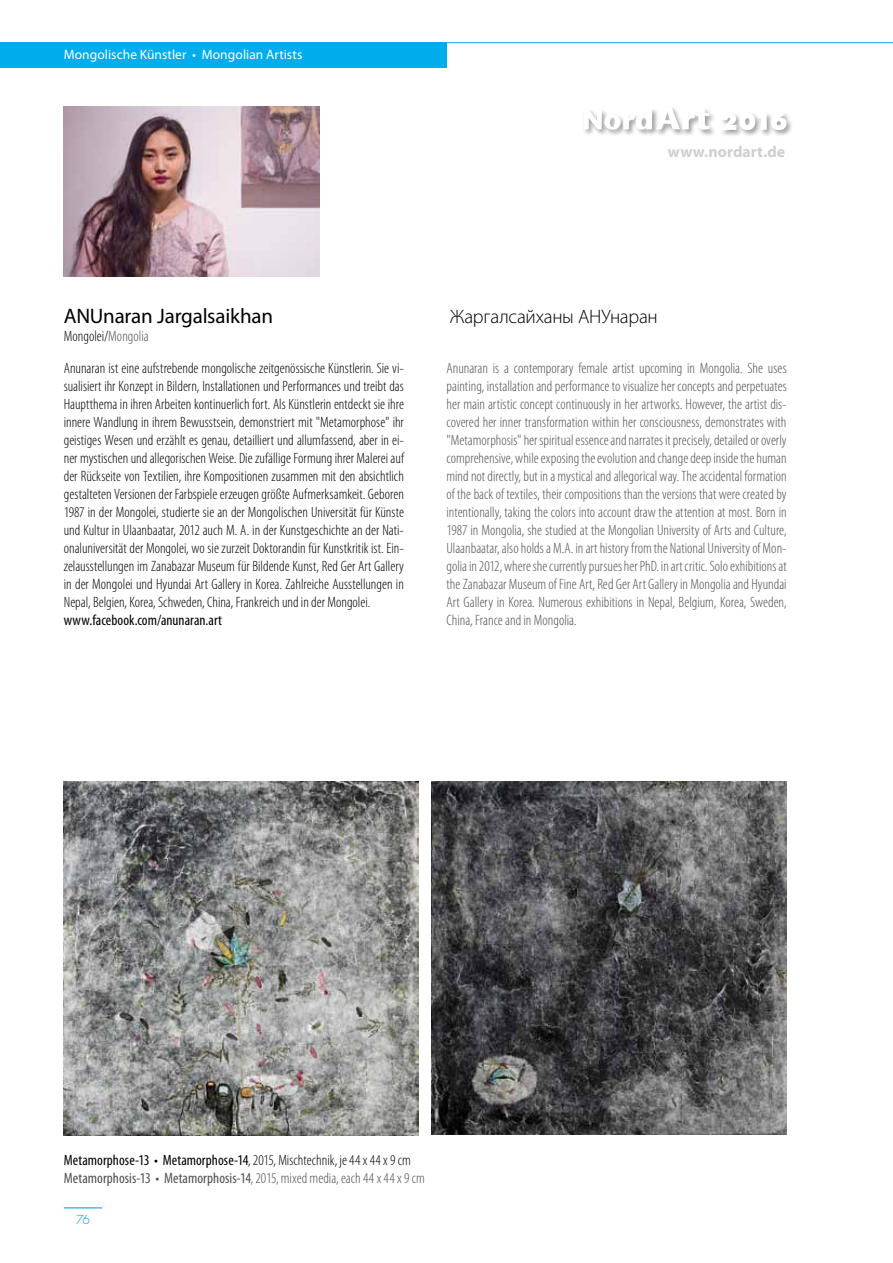
<style>
.page{position:relative;width:893px;height:1263px;background:#fff}
.page>*{position:absolute;margin:0;border:0;box-sizing:border-box;transform-origin:0 0}
.t1{font:21px "Myriad Pro";letter-spacing:-.01em;color:#000}
.t2{font:300 19.5px "Myriad Pro";letter-spacing:-.015em;color:#000}
.t3{font:700 15.9px "Myriad Pro";letter-spacing:.005em;color:#d0cfcf}
.t4{font:300 condensed 15px/18px "Myriad Pro";color:#504f53;text-align:justify}
.t5{font:300 condensed 15px/18px "Myriad Pro";color:#000;text-align:justify}
.t6{font:condensed 15px/18px "Myriad Pro";letter-spacing:.005em;color:#504f53}
.t7{font:condensed 15px "Myriad Pro";letter-spacing:.005em;color:#000}
.t8{font:13.5px "Myriad Pro";letter-spacing:.005em;color:#fff}
.t9{font:300 12px "Futura Std";color:#0093d3}
.s1{color:#504f53}
.s2{color:#000}
.s3{font-weight:300;color:#000}
.s4{font-weight:300}
</style>
<div class="page">
<div style="left:0;top:43px;width:446px;height:25px;background:#00aceb"></div>
<hr style="left:446px;top:42px;width:447px;height:1px;background:#00aceb">
<hr style="left:64px;top:1207px;width:38px;height:1px;background:#0093d3">
<div style="left:582px;top:107px;width:77px;height:30px;background:#000;opacity:.75"></div>
<div style="left:655px;top:105px;width:62px;height:32px;background:#000;opacity:.75"></div>
<svg style="left:584px;top:106px;width:126px;height:24px"></svg>
<div style="left:718px;top:111px;width:76px;height:27px;background:#000;opacity:.75"></div>
<svg style="left:720px;top:113px;width:67px;height:17px"></svg>
<img style="left:64px;top:106px;width:255px;height:170px">
<img style="left:64px;top:782px;width:355px;height:353px">
<img style="left:432px;top:782px;width:354px;height:353px">
<p class="t8" style="left:64px;top:46px;width:240px">Mongolische Künstler • Mongolian Artists</p>
<p class="t3" style="left:668px;top:142px;width:119px">www.nordart.de</p>
<h1 class="t1" style="left:64px;top:303px;width:211px">ANUnaran Jargalsaikhan</h1>
<h2 class="t2" style="left:450px;top:305px;width:209px">Жаргалсайханы АНУнаран</h2>
<p class="t5" style="left:64px;top:327px;width:86px">Mongolei/<span class="s1">Mongolia</span></p>
<p class="t4" style="left:446px;top:359px;width:342px">Anunaran is a contemporary female artist upcoming in Mongolia. She uses painting, installation and performance to visualize her concepts and perpetuates her main artistic concept continuously in her artworks. However, the artist dis&shy;covered her inner transformation within her consciousness, demonstrates with "Metamorphosis" her spiritual essence and narrates it precisely, detailed or overly comprehensive, while exposing the evolution and change deep inside the human mind not directly, but in a mystical and allegorical way. The accidental formation of the back of textiles, their compositions than the versions that were created by intentionally, taking the colors into account draw the attention at most. Born in 1987 in Mongolia, she studied at the Mongolian University of Arts and Culture, Ulaanbaatar, also holds a M.A. in art history from the National University of Mon&shy;golia in 2012, where she currently pursues her PhD. in art critic. Solo exhibitions at the Zanabazar Museum of Fine Art, Red Ger Art Gallery in Mongolia and Hyundai Art Gallery in Korea. Numerous exhibitions in Nepal, Belgium, Korea, Sweden, China, France and in Mongolia.</p>
<p class="t5" style="left:64px;top:359px;width:342px">Anunaran ist eine aufstrebende mongolische zeitgenössische Künstlerin. Sie vi&shy;sualisiert ihr Konzept in Bildern, Installationen und Performances und treibt das Hauptthema in ihren Arbeiten kontinuerlich fort. Als Künstlerin entdeckt sie ihre innere Wandlung in ihrem Bewusstsein, demonstriert mit "Metamorphose" ihr geistiges Wesen und erzählt es genau, detailliert und allumfassend, aber in ei&shy;ner mystischen und allegorischen Weise. Die zufällige Formung ihrer Malerei auf der Rückseite von Textilien, ihre Kompositionen zusammen mit den absichtlich gestalteten Versionen der Farbspiele erzeugen größte Aufmerksamkeit. Geboren 1987 in der Mongolei, studierte sie an der Mongolischen Universität für Künste und Kultur in Ulaanbaatar, 2012 auch M. A. in der Kunstgeschichte an der Nati&shy;onaluniversität der Mongolei, wo sie zurzeit Doktorandin für Kunstkritik ist. Ein&shy;zelausstellungen im Zanabazar Museum für Bildende Kunst, Red Ger Art Gallery in der Mongolei und Hyundai Art Gallery in Korea. Zahlreiche Ausstellungen in Nepal, Belgien, Korea, Schweden, China, Frankreich und in der Mongolei.</p>
<p class="t7" style="left:64px;top:611px;width:160px">www.facebook.com/anunaran.art</p>
<p class="t6" style="left:64px;top:1151px;width:363px"><span class="s2">Metamorphose-13 • Metamorphose-14</span><span class="s3">, 2015, Mischtechnik, je 44 x 44 x 9 cm<br></span>Metamorphosis-13 • Metamorphosis-14<span class="s4">, 2015, mixed media, each 44 x 44 x 9 cm</span></p>
<p class="t9" style="left:76px;top:1213px;width:15px">76</p>
</div>
